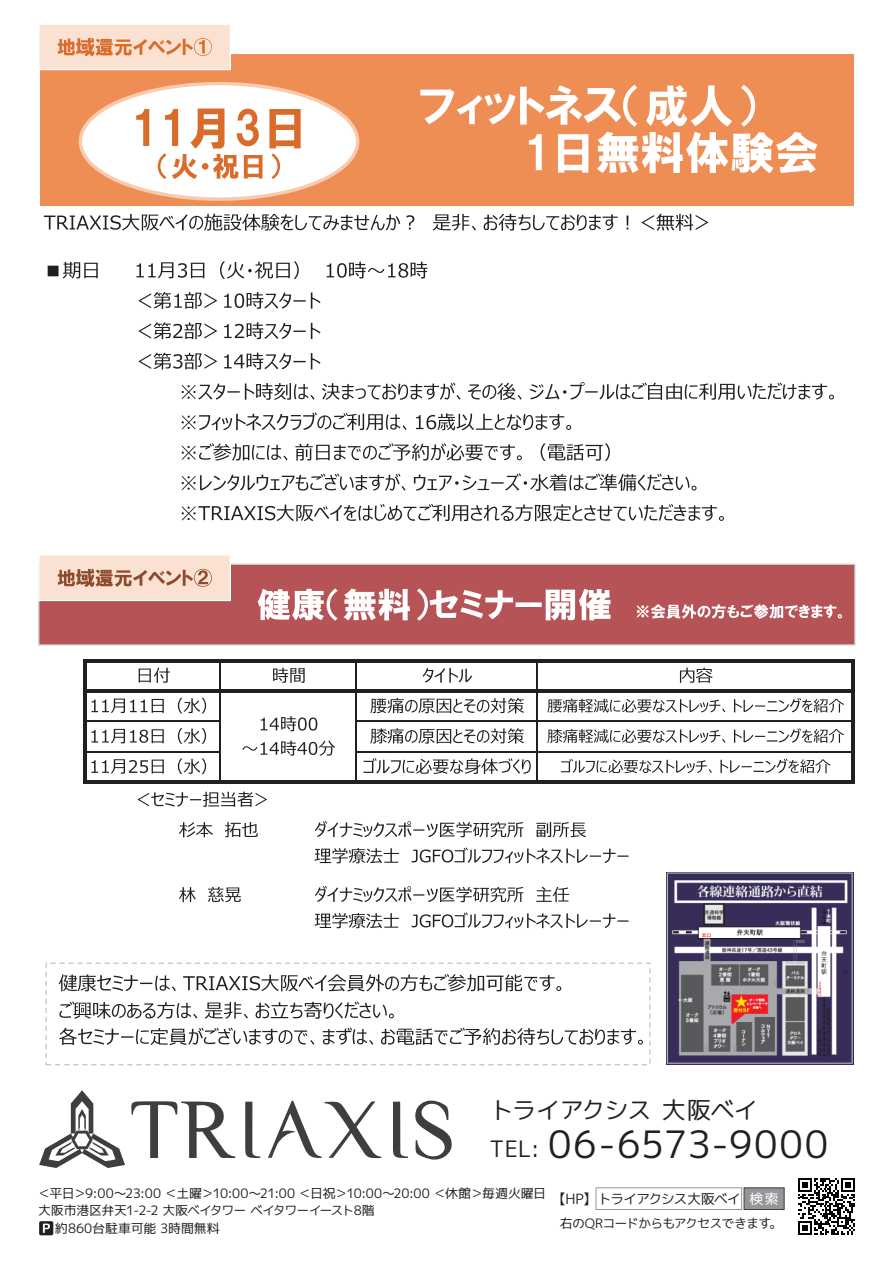
<style>
.page{position:relative;width:893px;height:1263px;background:#fff}
.page>*{position:absolute;margin:0;border:0;box-sizing:border-box;transform-origin:0 0}
.t1{font:37.65px "migmix 2 p regular";letter-spacing:.04em;color:#231f20}
.t2{font:24.75px "migmix 2 p regular";letter-spacing:-.06em;color:#231f20}
.t3{font:14.1px "migmix 2 p regular";letter-spacing:-.075em;color:#231f20}
.t4{font:12.9px/17.7px "migmix 2 p regular";letter-spacing:-.035em;color:#231f20}
.t5{font:12.9px "migmix 2 p regular";letter-spacing:-.065em;color:#231f20}
.s1{font-size:22.65px}
.s2{color:#fff}
</style>
<div class="page">
<div style="left:40px;top:54px;width:813px;height:152px;background:#ef8e54"></div>
<svg style="left:44px;top:214px;width:664px;height:17px"></svg>
<svg style="left:48px;top:262px;width:50px;height:16px"></svg>
<svg style="left:136px;top:261px;width:291px;height:18px"></svg>
<svg style="left:138px;top:292px;width:182px;height:17px"></svg>
<svg style="left:138px;top:322px;width:182px;height:17px"></svg>
<svg style="left:138px;top:353px;width:182px;height:16px"></svg>
<svg style="left:182px;top:382px;width:652px;height:18px"></svg>
<svg style="left:182px;top:412px;width:389px;height:18px"></svg>
<svg style="left:182px;top:443px;width:428px;height:18px"></svg>
<svg style="left:182px;top:473px;width:514px;height:18px"></svg>
<svg style="left:182px;top:504px;width:542px;height:17px"></svg>
<svg style="left:138px;top:791px;width:129px;height:16px"></svg>
<svg style="left:179px;top:822px;width:79px;height:15px"></svg>
<svg style="left:315px;top:821px;width:271px;height:16px"></svg>
<svg style="left:314px;top:847px;width:314px;height:16px"></svg>
<svg style="left:179px;top:887px;width:62px;height:15px"></svg>
<svg style="left:315px;top:886px;width:254px;height:16px"></svg>
<svg style="left:314px;top:912px;width:314px;height:16px"></svg>
<svg style="left:420px;top:85px;width:397px;height:88px"></svg>
<svg style="left:91px;top:698px;width:115px;height:15px"></svg>
<svg style="left:91px;top:728px;width:115px;height:15px"></svg>
<svg style="left:91px;top:758px;width:115px;height:16px"></svg>
<svg style="left:139px;top:667px;width:31px;height:16px"></svg>
<svg style="left:273px;top:667px;width:32px;height:16px"></svg>
<svg style="left:261px;top:716px;width:56px;height:15px"></svg>
<svg style="left:242px;top:740px;width:93px;height:15px"></svg>
<svg style="left:422px;top:668px;width:50px;height:14px"></svg>
<svg style="left:680px;top:667px;width:32px;height:16px"></svg>
<svg style="left:370px;top:698px;width:154px;height:15px"></svg>
<svg style="left:547px;top:698px;width:297px;height:14px"></svg>
<svg style="left:370px;top:728px;width:154px;height:15px"></svg>
<svg style="left:547px;top:728px;width:297px;height:15px"></svg>
<svg style="left:363px;top:758px;width:168px;height:16px"></svg>
<svg style="left:561px;top:758px;width:269px;height:15px"></svg>
<svg style="left:220px;top:662px;width:1px;height:27px"></svg>
<hr style="left:355px;top:662px;width:2px;height:27px;background:#231f20">
<hr style="left:536px;top:662px;width:2px;height:27px;background:#231f20">
<hr style="left:87px;top:720px;width:134px;height:2px;background:#231f20">
<hr style="left:87px;top:751px;width:134px;height:1px;background:#231f20">
<hr style="left:83px;top:659px;width:4px;height:125px;background:#231f20">
<hr style="left:220px;top:693px;width:1px;height:87px;background:#231f20">
<hr style="left:355px;top:693px;width:2px;height:87px;background:#231f20">
<hr style="left:536px;top:693px;width:2px;height:87px;background:#231f20">
<hr style="left:851px;top:662px;width:4px;height:122px;background:#231f20">
<hr style="left:87px;top:659px;width:768px;height:3px;background:#231f20">
<hr style="left:87px;top:689px;width:768px;height:4px;background:#231f20">
<hr style="left:357px;top:720px;width:494px;height:2px;background:#231f20">
<hr style="left:357px;top:751px;width:494px;height:1px;background:#231f20">
<hr style="left:87px;top:780px;width:768px;height:4px;background:#231f20">
<svg style="left:79px;top:82px;width:280px;height:119px"></svg>
<div style="left:38px;top:563px;width:817px;height:82px;background:#b65356"></div>
<svg style="left:258px;top:588px;width:352px;height:33px"></svg>
<svg style="left:637px;top:604px;width:205px;height:14px"></svg>
<svg style="left:45px;top:962px;width:605px;height:103px"></svg>
<svg style="left:59px;top:974px;width:117px;height:17px"></svg>
<svg style="left:183px;top:974px;width:378px;height:17px"></svg>
<svg style="left:59px;top:1001px;width:335px;height:17px"></svg>
<svg style="left:59px;top:1027px;width:584px;height:18px"></svg>
<svg style="left:39px;top:25px;width:192px;height:45px;background:#f5d3bd"></svg>
<svg style="left:38px;top:555px;width:193px;height:46px;background:#eccfbe"></svg>
<img style="left:666px;top:872px;width:187px;height:192px">
<svg style="left:131px;top:1100px;width:321px;height:60px"></svg>
<svg style="left:39px;top:1090px;width:86px;height:78px"></svg>
<svg style="left:39px;top:1221px;width:14px;height:14px"></svg>
<div style="left:595px;top:1187px;width:147px;height:22px;background:#fff;border:1px solid #939598"></div>
<div style="left:743px;top:1187px;width:41px;height:22px;background:#939598;border:1px solid #3e3e3f"></div>
<svg style="left:798px;top:1178px;width:57px;height:56px"></svg>
<h2 class="t2" style="left:489px;top:1092px;width:270px">トライアクシス 大阪ベイ</h2>
<h1 class="t1" style="left:489px;top:1117px;width:340px"><span class="s1">TEL:</span> 06-6573-9000</h1>
<p class="t3" style="left:552px;top:1188px;width:228px">【HP】トライアクシス大阪ベイ <span class="s2">検索</span></p>
<p class="t5" style="left:560px;top:1213px;width:224px">右のQRコードからもアクセスできます。</p>
<p class="t4" style="left:38px;top:1184px;width:509px">＜平日＞9:00～23:00 ＜土曜＞10:00～21:00 ＜日祝＞10:00～20:00 ＜休館＞毎週火曜日大阪市港区弁天1-2-2 大阪ベイタワー ベイタワーイースト8階<br>　約860台駐車可能 3時間無料</p>
</div>
